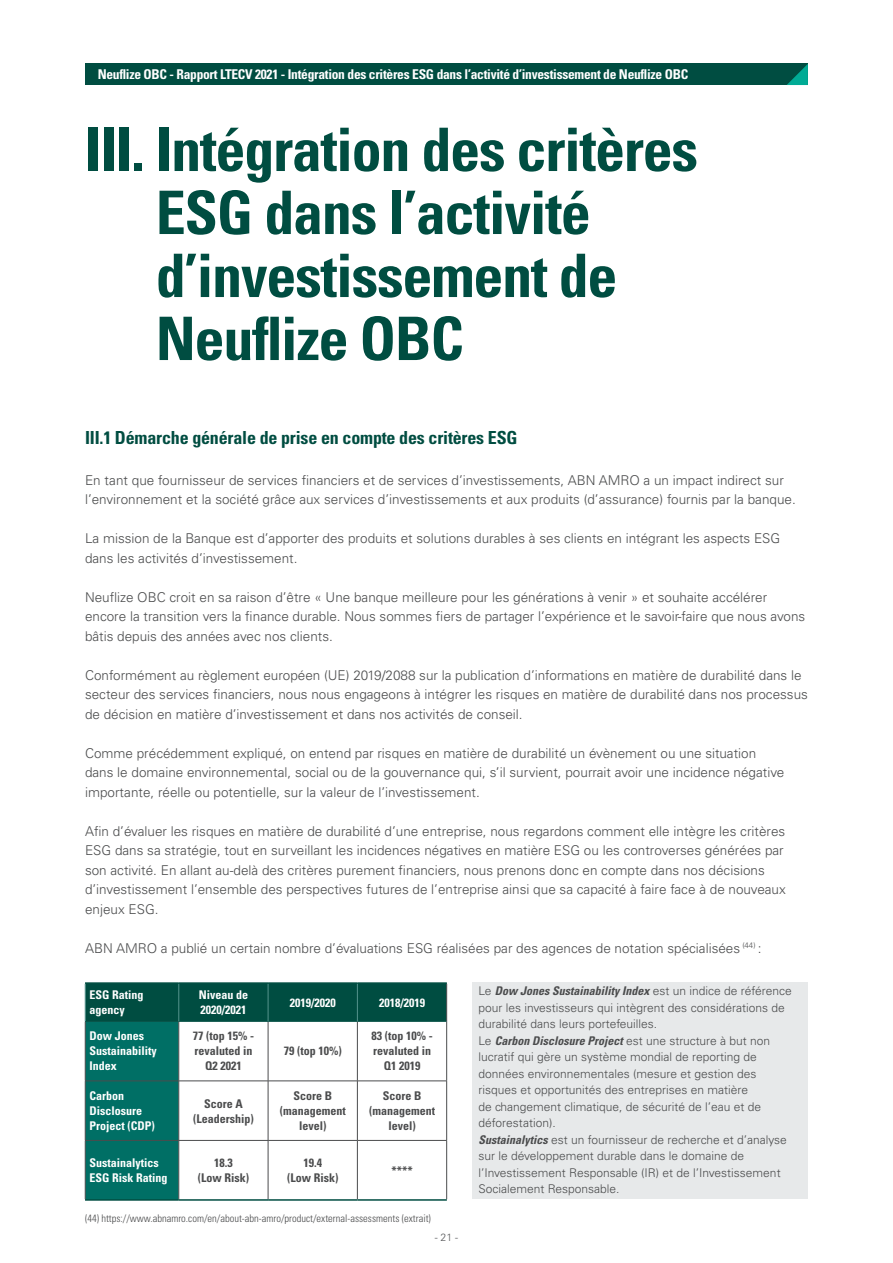
<style>
.page{position:relative;width:893px;height:1263px;background:#fff}
.page>*{position:absolute;margin:0;border:0;box-sizing:border-box;transform-origin:0 0}
.t1{font:700 condensed 60px/63px "Univers LT Std";letter-spacing:-.02em;color:#004d41}
.t2{font:700 condensed 18px "Univers LT Std";letter-spacing:-.01em;color:#004d41}
.t3{font:300 13.5px/19.5px "Univers LT Std";color:#4b4c4d}
.t4{font:700 condensed 13.5px "Univers LT Std";letter-spacing:-.02em;color:#fff}
.t5{font:300 12px/16.5px "Univers LT Std";color:#4b4c4d}
.t6{font:700 condensed 12px/15px "Univers LT Std";color:#4b4c4d;text-align:center}
.t7{font:700 condensed 12px/15px "Univers LT Std";color:#fff}
.t8{font:300 condensed 10.5px "Univers LT Std";color:#4b4c4d}
.t9{font:300 10.5px "Univers LT Std";color:#57585a}
.s1{font-weight:700;font-style:italic;font-stretch:condensed}
</style>
<div class="page">
<div style="left:85px;top:64px;width:723px;height:21px;background:#004d41"></div>
<svg style="left:787px;top:64px;width:21px;height:21px"></svg>
<div style="left:472px;top:982px;width:336px;height:217px;background:#e7e9ea"></div>
<svg style="left:86px;top:984px;width:360px;height:215px;background:#005f54"></svg>
<svg style="left:180px;top:1022px;width:266px;height:177px"></svg>
<hr style="left:446px;top:984px;width:1px;height:37px;background:#4b4c4d">
<hr style="left:85px;top:1021px;width:1px;height:60px;background:#4b4c4d">
<hr style="left:179px;top:1021px;width:1px;height:60px;background:#4b4c4d">
<hr style="left:268px;top:1021px;width:1px;height:60px;background:#4b4c4d">
<hr style="left:357px;top:1021px;width:1px;height:60px;background:#4b4c4d">
<hr style="left:446px;top:1021px;width:1px;height:60px;background:#4b4c4d">
<hr style="left:85px;top:1080px;width:94px;height:1px;background:#4b4c4d">
<hr style="left:85px;top:1081px;width:1px;height:59px;background:#4b4c4d">
<hr style="left:179px;top:1080px;width:89px;height:1px;background:#4b4c4d">
<hr style="left:179px;top:1081px;width:1px;height:59px;background:#4b4c4d">
<hr style="left:268px;top:1080px;width:89px;height:1px;background:#4b4c4d">
<hr style="left:268px;top:1081px;width:1px;height:59px;background:#4b4c4d">
<hr style="left:357px;top:1080px;width:90px;height:1px;background:#4b4c4d">
<hr style="left:357px;top:1081px;width:1px;height:59px;background:#4b4c4d">
<hr style="left:446px;top:1081px;width:1px;height:59px;background:#4b4c4d">
<hr style="left:85px;top:1140px;width:94px;height:1px;background:#4b4c4d">
<hr style="left:85px;top:1140px;width:1px;height:59px;background:#4b4c4d">
<hr style="left:179px;top:1140px;width:89px;height:1px;background:#4b4c4d">
<hr style="left:179px;top:1140px;width:1px;height:59px;background:#4b4c4d">
<hr style="left:268px;top:1140px;width:89px;height:1px;background:#4b4c4d">
<hr style="left:268px;top:1140px;width:1px;height:59px;background:#4b4c4d">
<hr style="left:357px;top:1140px;width:90px;height:1px;background:#4b4c4d">
<hr style="left:357px;top:1140px;width:1px;height:59px;background:#4b4c4d">
<hr style="left:446px;top:1140px;width:1px;height:59px;background:#4b4c4d">
<hr style="left:85px;top:1021px;width:94px;height:1px;background:#004d41">
<hr style="left:179px;top:1021px;width:89px;height:1px;background:#004d41">
<hr style="left:268px;top:1021px;width:89px;height:1px;background:#004d41">
<hr style="left:357px;top:1021px;width:89px;height:1px;background:#004d41">
<hr style="left:85px;top:1199px;width:94px;height:2px;background:#004d41">
<hr style="left:179px;top:1199px;width:89px;height:2px;background:#004d41">
<hr style="left:268px;top:1199px;width:89px;height:2px;background:#004d41">
<hr style="left:357px;top:1199px;width:90px;height:2px;background:#004d41">
<hr style="left:85px;top:982px;width:94px;height:2px;background:#004d41">
<hr style="left:179px;top:982px;width:89px;height:2px;background:#004d41">
<hr style="left:268px;top:982px;width:89px;height:2px;background:#004d41">
<hr style="left:357px;top:982px;width:90px;height:2px;background:#004d41">
<hr style="left:85px;top:984px;width:1px;height:37px;background:#55938d">
<hr style="left:179px;top:984px;width:1px;height:37px;background:#55938d">
<hr style="left:268px;top:984px;width:1px;height:37px;background:#55938d">
<hr style="left:357px;top:984px;width:1px;height:37px;background:#55938d">
<p class="t4" style="left:98px;top:66px;width:592px">Neuflize OBC - Rapport LTECV 2021 - Intégration des critères ESG dans l’activité d’investissement de Neuflize OBC</p>
<h1 class="t1" style="left:156px;top:118px;width:544px;text-indent:-71px">III. Intégration des critères<br>ESG dans l’activité d’investissement de<br>Neuflize OBC</h1>
<h2 class="t2" style="left:85px;top:427px;width:434px">III.1 Démarche générale de prise en compte des critères ESG</h2>
<p class="t3" style="left:85px;top:470px;width:712px">En tant que fournisseur de services financiers et de services d’investissements, ABN AMRO a un impact indirect sur l’environnement et la société grâce aux services d’investissements et aux produits (d’assurance) fournis par la banque.</p>
<p class="t3" style="left:85px;top:528px;width:697px">La mission de la Banque est d’apporter des produits et solutions durables à ses clients en intégrant les aspects ESG dans les activités d’investissement.</p>
<p class="t3" style="left:85px;top:587px;width:722px">Neuflize OBC croit en sa raison d’être « Une banque meilleure pour les générations à venir » et souhaite accélérer encore la transition vers la finance durable. Nous sommes fiers de partager l’expérience et le savoir-faire que nous avons bâtis depuis des années avec nos clients.</p>
<p class="t3" style="left:85px;top:665px;width:724px">Conformément au règlement européen (UE) 2019/2088 sur la publication d’informations en matière de durabilité dans le secteur des services financiers, nous nous engageons à intégrer les risques en matière de durabilité dans nos processus de décision en matière d’investissement et dans nos activités de conseil.</p>
<p class="t3" style="left:85px;top:743px;width:701px">Comme précédemment expliqué, on entend par risques en matière de durabilité un évènement ou une situation dans le domaine environnemental, social ou de la gouvernance qui, s’il survient, pourrait avoir une incidence négative importante, réelle ou potentielle, sur la valeur de l’investissement.</p>
<p class="t3" style="left:85px;top:821px;width:702px">Afin d’évaluer les risques en matière de durabilité d’une entreprise, nous regardons comment elle intègre les critères ESG dans sa stratégie, tout en surveillant les incidences négatives en matière ESG ou les controverses générées par son activité. En allant au-delà des critères purement financiers, nous prenons donc en compte dans nos décisions d’investissement l’ensemble des perspectives futures de l’entreprise ainsi que sa capacité à faire face à de nouveaux enjeux ESG.</p>
<p class="t3" style="left:85px;top:938px;width:678px">ABN AMRO a publié un certain nombre d’évaluations ESG réalisées par des agences de notation spécialisées <sup>(44)</sup> :</p>
<p class="t5" style="left:478px;top:983px;width:315px">Le <span class="s1">Dow Jones Sustainability Index</span> est un indice de référence pour les investisseurs qui intègrent des considérations de durabilité dans leurs portefeuilles.<br>Le <span class="s1">Carbon Disclosure Project</span> est une structure à but non lucratif qui gère un système mondial de reporting de données environnementales (mesure et gestion des risques et opportunités des entreprises en matière<br>de changement climatique, de sécurité de l’eau et de déforestation).<br><span class="s1">Sustainalytics</span> est un fournisseur de recherche et d’analyse sur le développement durable dans le domaine de l’Investissement Responsable (IR) et de l’Investissement Socialement Responsable.</p>
<p class="t8" style="left:85px;top:1212px;width:347px">(44) https://www.abnamro.com/en/about-abn-amro/product/external-assessments (extrait)</p>
<p class="t7" style="left:89px;top:987px;width:56px">ESG Rating agency</p>
<p class="t7" style="left:199px;top:987px;width:51px">Niveau de<br>2020/2021</p>
<p class="t7" style="left:290px;top:995px;width:47px">2019/2020</p>
<p class="t7" style="left:379px;top:995px;width:47px">2018/2019</p>
<p class="t7" style="left:89px;top:1029px;width:69px">Dow Jones<br>Sustainability<br>Index</p>
<p class="t6" style="left:193px;top:1029px;width:63px">77 (top 15% - revaluted in<br>Q2 2021</p>
<p class="t6" style="left:371px;top:1029px;width:63px">83 (top 10% - revaluted in<br>Q1 2019</p>
<p class="t6" style="left:284px;top:1044px;width:59px">79 (top 10%)</p>
<p class="t7" style="left:89px;top:1088px;width:67px">Carbon<br>Disclosure<br>Project (CDP)</p>
<p class="t6" style="left:193px;top:1096px;width:62px">Score A (Leadership)</p>
<p class="t6" style="left:280px;top:1088px;width:67px">Score B (management level)</p>
<p class="t6" style="left:369px;top:1088px;width:68px">Score B (management level)</p>
<p class="t7" style="left:89px;top:1155px;width:80px">Sustainalytics<br>ESG Risk Rating</p>
<p class="t6" style="left:198px;top:1155px;width:53px">18.3<br>(Low Risk)</p>
<p class="t6" style="left:287px;top:1155px;width:53px">19.4<br>(Low Risk)</p>
<p class="t6" style="left:391px;top:1163px;width:23px">****</p>
<p class="t9" style="left:435px;top:1231px;width:25px">- 21 -</p>
</div>
